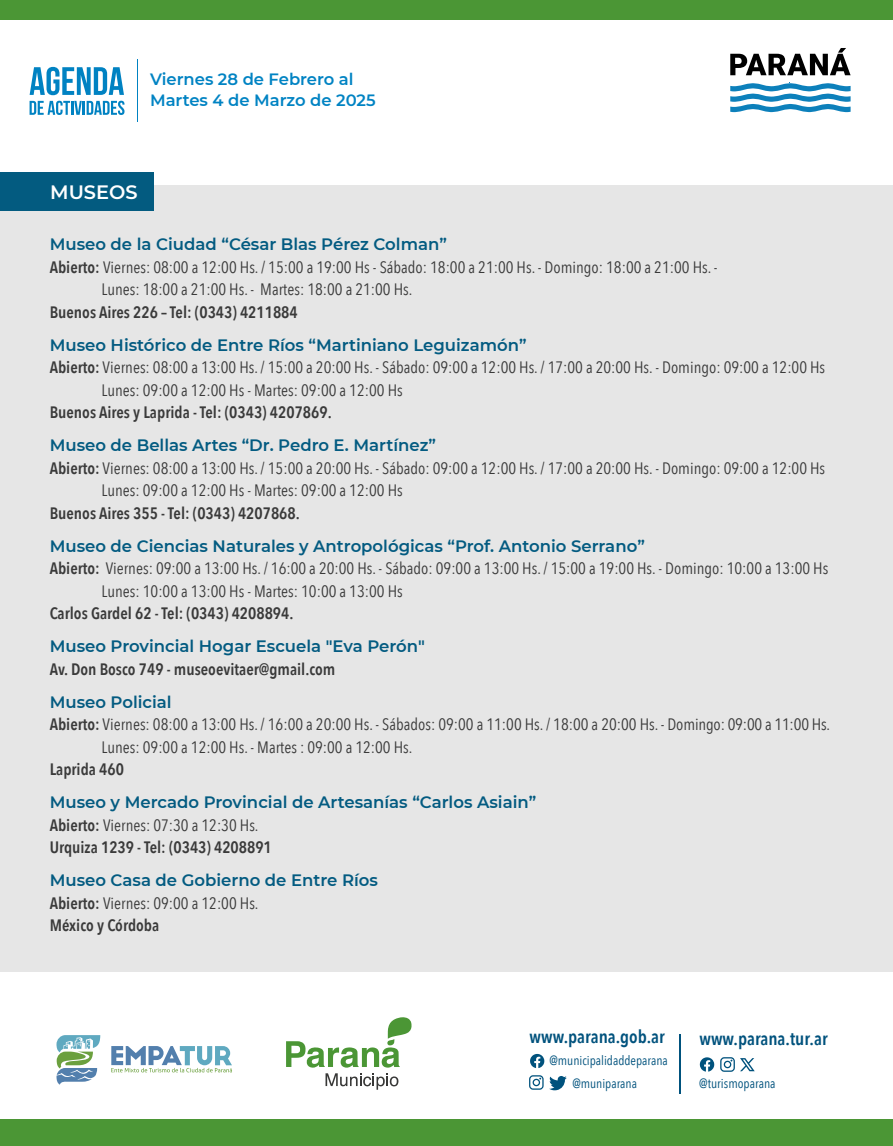
<style>
.page{position:relative;width:893px;height:1146px;background:#fff}
.page>*{position:absolute;margin:0;border:0;box-sizing:border-box;transform-origin:0 0}
.t1{font:600 19.35px "Montserrat";color:#fff}
.t2{font:600 18.15px "Avenir Next Condensed";color:#00527d}
.t3{font:16.5px/22.5px "Avenir Next Condensed";color:#3a3a3a}
.t4{font:600 16.5px "Montserrat";color:#035b81}
.t5{font:600 16.5px/22.5px "Avenir Next Condensed";color:#3a3a3a}
.t6{font:600 16.35px/21.3px "Montserrat";color:#0083c3}
.t7{font:13.2px "Avenir Next Condensed";color:#00527d}
.t8{font:13.05px/22.2px "Avenir Next Condensed";color:#00527d}
.s1{font-weight:600}
.s2{font-weight:400}
</style>
<div class="page">
<div style="left:0;top:186px;width:893px;height:786px;background:#e6e6e6"></div>
<div style="left:0;top:0;width:893px;height:19px;background:#4b9635"></div>
<svg style="left:730px;top:83px;width:121px;height:29px"></svg>
<svg style="left:730px;top:48px;width:121px;height:27px"></svg>
<div style="left:0;top:1119px;width:893px;height:27px;background:#4b9635"></div>
<svg style="left:111px;top:1046px;width:121px;height:26px"></svg>
<svg style="left:56px;top:1035px;width:44px;height:50px"></svg>
<svg style="left:700px;top:1057px;width:14px;height:15px"></svg>
<svg style="left:529px;top:1075px;width:38px;height:16px"></svg>
<svg style="left:530px;top:1054px;width:14px;height:14px"></svg>
<hr style="left:679px;top:1034px;width:2px;height:60px;background:#00527d">
<svg style="left:720px;top:1057px;width:35px;height:15px"></svg>
<svg style="left:286px;top:1017px;width:126px;height:73px"></svg>
<div style="left:0;top:172px;width:153px;height:39px;background:#035b80"></div>
<svg style="left:30px;top:101px;width:95px;height:14px"></svg>
<svg style="left:30px;top:67px;width:94px;height:28px"></svg>
<hr style="left:137px;top:59px;width:1px;height:63px;background:#0082c2">
<p class="t6" style="left:150px;top:68px;width:227px">Viernes 28 de Febrero al<br>Martes 4 de Marzo de 2025</p>
<p class="t1" style="left:50px;top:178px;width:89px">MUSEOS</p>
<p class="t4" style="left:50px;top:233px;width:399px">Museo de la Ciudad “César Blas Pérez Colman”</p>
<p class="t3" style="left:102px;top:255px;width:617px;text-indent:-52px"><span class="s1">Abierto:</span> Viernes: 08:00 a 12:00 Hs. / 15:00 a 19:00 Hs - Sábado: 18:00 a 21:00 Hs. - Domingo: 18:00 a 21:00 Hs. -<br>Lunes: 18:00 a 21:00 Hs. - Martes: 18:00 a 21:00 Hs.</p>
<p class="t5" style="left:50px;top:300px;width:250px">Buenos Aires 226 – Tel: (0343) 4211884</p>
<p class="t4" style="left:50px;top:333px;width:478px">Museo Histórico de Entre Ríos “Martiniano Leguizamón”</p>
<p class="t3" style="left:102px;top:356px;width:725px;text-indent:-52px"><span class="s1">Abierto:</span> Viernes: 08:00 a 13:00 Hs. / 15:00 a 20:00 Hs. - Sábado: 09:00 a 12:00 Hs. / 17:00 a 20:00 Hs. - Domingo: 09:00 a 12:00 Hs<br>Lunes: 09:00 a 12:00 Hs - Martes: 09:00 a 12:00 Hs</p>
<p class="t5" style="left:50px;top:401px;width:284px">Buenos Aires y Laprida - Tel: (0343) 4207869.</p>
<p class="t4" style="left:50px;top:434px;width:388px">Museo de Bellas Artes “Dr. Pedro E. Martínez”</p>
<p class="t3" style="left:102px;top:456px;width:725px;text-indent:-52px"><span class="s1">Abierto:</span> Viernes: 08:00 a 13:00 Hs. / 15:00 a 20:00 Hs. - Sábado: 09:00 a 12:00 Hs. / 17:00 a 20:00 Hs. - Domingo: 09:00 a 12:00 Hs<br>Lunes: 09:00 a 12:00 Hs - Martes: 09:00 a 12:00 Hs</p>
<p class="t5" style="left:50px;top:501px;width:252px">Buenos Aires 355 - Tel: (0343) 4207868.</p>
<p class="t4" style="left:50px;top:534px;width:597px">Museo de Ciencias Naturales y Antropológicas “Prof. Antonio Serrano”</p>
<p class="t3" style="left:102px;top:557px;width:728px;text-indent:-52px"><span class="s1">Abierto:</span> Viernes: 09:00 a 13:00 Hs. / 16:00 a 20:00 Hs. - Sábado: 09:00 a 13:00 Hs. / 15:00 a 19:00 Hs. - Domingo: 10:00 a 13:00 Hs<br>Lunes: 10:00 a 13:00 Hs - Martes: 10:00 a 13:00 Hs</p>
<p class="t5" style="left:50px;top:602px;width:245px">Carlos Gardel 62 - Tel: (0343) 4208894.</p>
<p class="t4" style="left:50px;top:635px;width:377px">Museo Provincial Hogar Escuela "Eva Perón"</p>
<p class="t5" style="left:50px;top:657px;width:287px">Av. Don Bosco 749 - museoevitaer@gmail.com</p>
<p class="t4" style="left:50px;top:690px;width:124px">Museo Policial</p>
<p class="t3" style="left:102px;top:713px;width:730px;text-indent:-52px"><span class="s1">Abierto:</span> Viernes: 08:00 a 13:00 Hs. / 16:00 a 20:00 Hs. - Sábados: 09:00 a 11:00 Hs. / 18:00 a 20:00 Hs. - Domingo: 09:00 a 11:00 Hs.<br>Lunes: 09:00 a 12:00 Hs. - Martes : 09:00 a 12:00 Hs.</p>
<p class="t5" style="left:50px;top:758px;width:76px">Laprida 460</p>
<p class="t4" style="left:50px;top:791px;width:488px">Museo y Mercado Provincial de Artesanías “Carlos Asiain”</p>
<p class="t5" style="left:50px;top:813px;width:224px">Abierto: <span class="s2">Viernes: 07:30 a 12:30 Hs.<br></span>Urquiza 1239 - Tel: (0343) 4208891</p>
<p class="t4" style="left:50px;top:869px;width:330px">Museo Casa de Gobierno de Entre Ríos</p>
<p class="t5" style="left:50px;top:891px;width:210px">Abierto: <span class="s2">Viernes: 09:00 a 12:00 Hs.<br></span>México y Córdoba</p>
<p class="t2" style="left:530px;top:1020px;width:137px">www.parana.gob.ar</p>
<p class="t8" style="left:572px;top:1049px;width:97px;text-indent:-23px">@municipalidaddeparana @muniparana</p>
<p class="t2" style="left:699px;top:1023px;width:130px">www.parana.tur.ar</p>
<p class="t7" style="left:699px;top:1072px;width:78px">@turismoparana</p>
</div>
